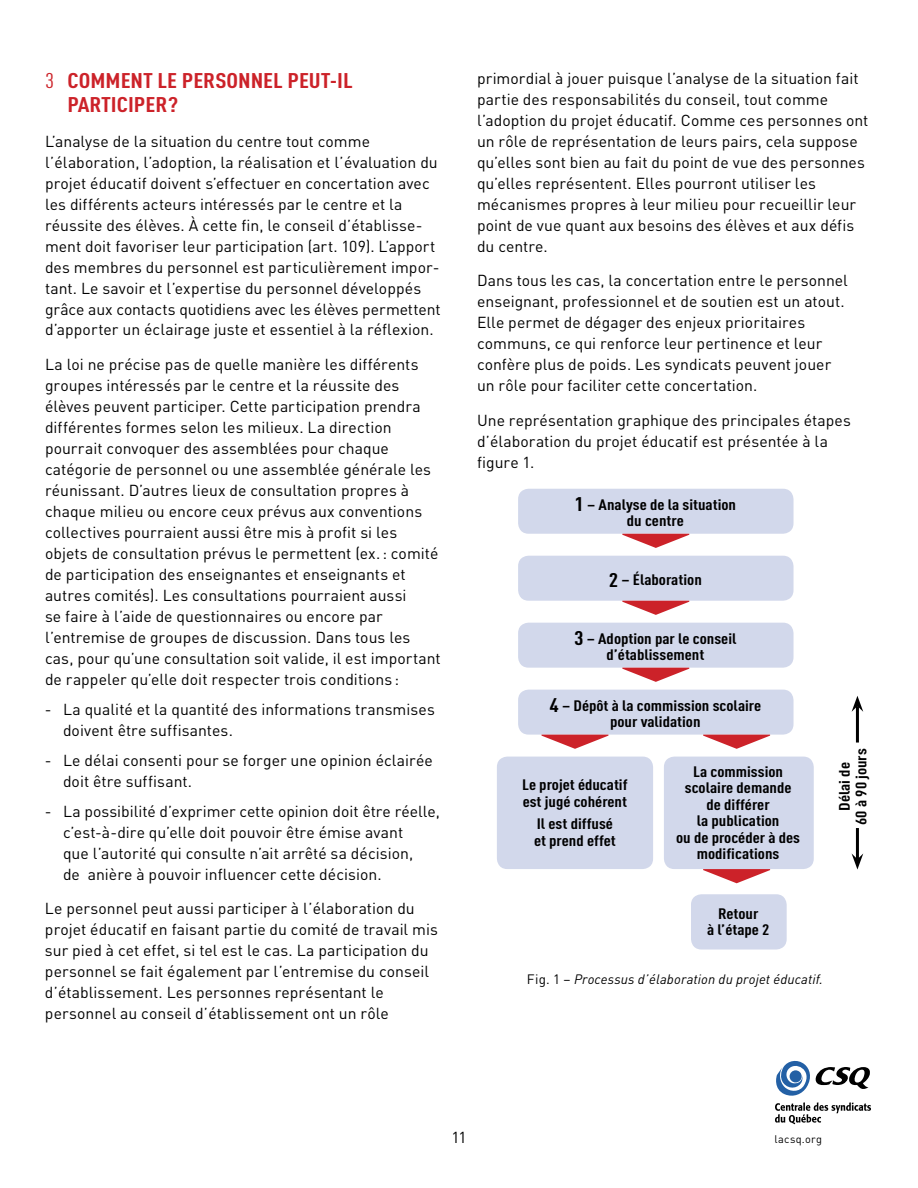
<style>
.page{position:relative;width:918px;height:1188px;background:#fff}
.page>*{position:absolute;margin:0;border:0;box-sizing:border-box;transform-origin:0 0}
.t1{font:700 condensed 21px/24px "DIN Offc";color:#cc2229;scale:1.2 1}
.t2{font:15.75px/21px "DIN Offc";letter-spacing:.005em;color:#000}
.t3{font:700 condensed 15px/16.5px "DIN Offc";color:#000;text-align:center;scale:1.2 1}
.t4{font:italic 13.5px "DIN Offc";letter-spacing:.01em;color:#000}
.t5{font:10.95px "DIN Offc";letter-spacing:.03em;color:#000}
.s1{font-weight:400}
.s2{font-size:19.5px}
.s3{font-style:normal}
</style>
<div class="page">
<svg style="left:775px;top:1060px;width:96px;height:64px"></svg>
<div style="left:518px;top:489px;width:276px;height:45px;background:#d2d8eb;border-radius:10px"></div>
<div style="left:518px;top:556px;width:276px;height:45px;background:#d2d8eb;border-radius:10px"></div>
<div style="left:518px;top:623px;width:276px;height:45px;background:#d2d8eb;border-radius:10px"></div>
<div style="left:518px;top:690px;width:276px;height:45px;background:#d2d8eb;border-radius:10px"></div>
<div style="left:497px;top:757px;width:156px;height:112px;background:#d2d8eb;border-radius:10px"></div>
<div style="left:664px;top:757px;width:150px;height:112px;background:#d2d8eb;border-radius:10px"></div>
<div style="left:691px;top:894px;width:96px;height:56px;background:#d2d8eb;border-radius:10px"></div>
<svg style="left:622px;top:534px;width:67px;height:14px"></svg>
<svg style="left:622px;top:601px;width:67px;height:14px"></svg>
<svg style="left:622px;top:668px;width:67px;height:14px"></svg>
<svg style="left:542px;top:735px;width:66px;height:14px"></svg>
<svg style="left:703px;top:735px;width:67px;height:14px"></svg>
<svg style="left:703px;top:869px;width:67px;height:14px"></svg>
<hr style="left:856px;top:706px;width:3px;height:37px;background:#000">
<svg style="left:852px;top:696px;width:11px;height:16px"></svg>
<hr style="left:856px;top:828px;width:3px;height:31px;background:#000">
<svg style="left:852px;top:853px;width:11px;height:17px"></svg>
<h1 class="t1" style="left:68px;top:68px;width:239px;text-indent:-23px"><span class="s1">3</span> COMMENT LE PERSONNEL PEUT-IL<br>PARTICIPER?</h1>
<p class="t2" style="left:45px;top:130px;width:397px">L’analyse de la situation du centre tout comme l’élaboration, l’adoption, la réalisation et l’évaluation du projet éducatif doivent s’effectuer en concertation avec les différents acteurs intéressés par le centre et la réussite des élèves. À cette fin, le conseil d’établisse&shy;ment doit favoriser leur participation (art. 109). L’apport des membres du personnel est particulièrement impor&shy;tant. Le savoir et l’expertise du personnel développés grâce aux contacts quotidiens avec les élèves permettent d’apporter un éclairage juste et essentiel à la réflexion.</p>
<p class="t2" style="left:45px;top:354px;width:397px">La loi ne précise pas de quelle manière les différents groupes intéressés par le centre et la réussite des élèves peuvent participer. Cette participation prendra différentes formes selon les milieux. La direction pourrait convoquer des assemblées pour chaque catégorie de personnel ou une assemblée générale les réunissant. D’autres lieux de consultation propres à chaque milieu ou encore ceux prévus aux conventions collectives pourraient aussi être mis à profit si les objets de consultation prévus le permettent (ex.: comité de participation des enseignantes et enseignants et autres comités). Les consultations pourraient aussi<br>se faire à l’aide de questionnaires ou encore par l’entremise de groupes de discussion. Dans tous les cas, pour qu’une consultation soit valide, il est important de rappeler qu’elle doit respecter trois conditions :</p>
<p class="t2" style="left:63px;top:698px;width:373px;text-indent:-18px">- La qualité et la quantité des informations transmises doivent être suffisantes.</p>
<p class="t2" style="left:63px;top:749px;width:371px;text-indent:-18px">- Le délai consenti pour se forger une opinion éclairée doit être suffisant.</p>
<p class="t2" style="left:63px;top:800px;width:378px;text-indent:-18px">- La possibilité d’exprimer cette opinion doit être réelle, c’est-à-dire qu’elle doit pouvoir être émise avant<br>que l’autorité qui consulte n’ait arrêté sa décision,<br>de anière à pouvoir influencer cette décision.</p>
<p class="t2" style="left:45px;top:898px;width:394px">Le personnel peut aussi participer à l’élaboration du projet éducatif en faisant partie du comité de travail mis sur pied à cet effet, si tel est le cas. La participation du personnel se fait également par l’entremise du conseil d’établissement. Les personnes représentant le personnel au conseil d’établissement ont un rôle</p>
<p class="t2" style="left:477px;top:67px;width:393px">primordial à jouer puisque l’analyse de la situation fait partie des responsabilités du conseil, tout comme l’adoption du projet éducatif. Comme ces personnes ont un rôle de représentation de leurs pairs, cela suppose qu’elles sont bien au fait du point de vue des personnes qu’elles représentent. Elles pourront utiliser les mécanismes propres à leur milieu pour recueillir leur point de vue quant aux besoins des élèves et aux défis du centre.</p>
<p class="t2" style="left:477px;top:270px;width:372px">Dans tous les cas, la concertation entre le personnel enseignant, professionnel et de soutien est un atout.<br>Elle permet de dégager des enjeux prioritaires communs, ce qui renforce leur pertinence et leur confère plus de poids. Les syndicats peuvent jouer un rôle pour faciliter cette concertation.</p>
<p class="t2" style="left:477px;top:409px;width:376px">Une représentation graphique des principales étapes d’élaboration du projet éducatif est présentée à la figure 1.</p>
<p class="t3" style="left:575px;top:496px;width:136px"><span class="s2">1</span> – Analyse de la situation du centre</p>
<p class="t3" style="left:609px;top:571px;width:79px"><span class="s2">2</span> – Élaboration</p>
<p class="t3" style="left:574px;top:630px;width:137px"><span class="s2">3</span> – Adoption par le conseil d’établissement</p>
<p class="t3" style="left:549px;top:697px;width:178px"><span class="s2">4</span> – Dépôt à la commission scolaire pour validation</p>
<p class="t3" style="left:522px;top:776px;width:89px;text-align:left">Le projet éducatif est jugé cohérent</p>
<p class="t3" style="left:534px;top:815px;width:70px;text-align:left">Il est diffusé et prend effet</p>
<p class="t3" style="left:676px;top:763px;width:105px">La commission scolaire demande de différer<br>la publication<br>ou de procéder à des modifications</p>
<p class="t3" style="left:836px;top:825px;width:65px;rotate:-90deg">Délai de<br>60 à 90 jours</p>
<p class="t3" style="left:707px;top:905px;width:54px">Retour<br>à l’étape 2</p>
<p class="t4" style="left:527px;top:971px;width:298px"><span class="s3">Fig. 1 –</span> Processus d’élaboration du projet éducatif.</p>
<p class="t2" style="left:451px;top:1127px;width:17px">11</p>
<p class="t5" style="left:775px;top:1132px;width:49px">lacsq.org</p>
</div>
